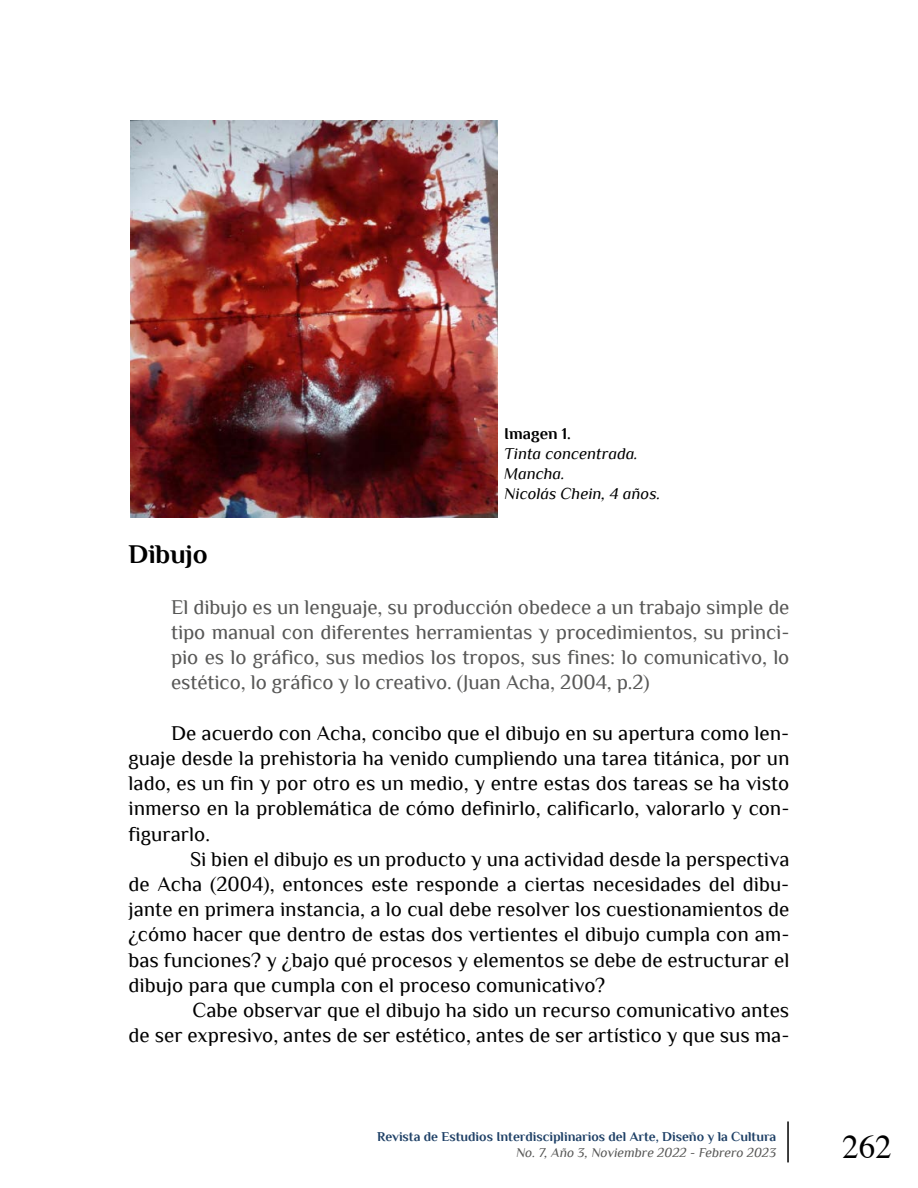
<style>
.page{position:relative;width:918px;height:1188px;background:#fff}
.page>*{position:absolute;margin:0;border:0;box-sizing:border-box;transform-origin:0 0}
.t1{font:33px "Times";color:#000}
.t2{font:700 27px "Philosopher";color:#000}
.t3{font:21px/25.2px "Philosopher";color:#000;text-align:justify}
.t4{font:21px/25.2px "Philosopher";letter-spacing:-.005em;color:#575756;text-align:justify}
.t5{font:italic 16.5px/19.8px "Philosopher";color:#000}
.t6{font:700 16.5px "Philosopher";color:#000}
.t7{font:700 13.5px "Philosopher";color:#1e4066}
.t8{font:italic 13.5px "Philosopher";color:#575756}
</style>
<div class="page">
<hr style="left:787px;top:1121px;width:2px;height:41px;background:#000">
<img style="left:130px;top:121px;width:367px;height:396px">
<p class="t6" style="left:504px;top:425px;width:68px">Imagen 1.</p>
<p class="t5" style="left:504px;top:444px;width:158px">Tinta concentrada.<br>Mancha.<br>Nicolás Chein, 4 años.</p>
<p class="t2" style="left:129px;top:540px;width:81px">Dibujo</p>
<p class="t4" style="left:171px;top:594px;width:620px">El dibujo es un lenguaje, su producción obedece a un trabajo simple de tipo manual con diferentes herramientas y procedimientos, su princi&shy;pio es lo gráfico, sus medios los tropos, sus fines: lo comunicativo, lo estético, lo gráfico y lo creativo. (Juan Acha, 2004, p.2)</p>
<p class="t3" style="left:129px;top:720px;width:662px;text-indent:43px">De acuerdo con Acha, concibo que el dibujo en su apertura como len&shy;guaje desde la prehistoria ha venido cumpliendo una tarea titánica, por un lado, es un fin y por otro es un medio, y entre estas dos tareas se ha visto inmerso en la problemática de cómo definirlo, calificarlo, valorarlo y con&shy;figurarlo.</p>
<p class="t3" style="left:129px;top:846px;width:663px;text-indent:62px">Si bien el dibujo es un producto y una actividad desde la perspectiva de Acha (2004), entonces este responde a ciertas necesidades del dibu&shy;jante en primera instancia, a lo cual debe resolver los cuestionamientos de ¿cómo hacer que dentro de estas dos vertientes el dibujo cumpla con am&shy;bas funciones? y ¿bajo qué procesos y elementos se debe de estructurar el dibujo para que cumpla con el proceso comunicativo?</p>
<p class="t3" style="left:129px;top:998px;width:662px;text-align:right">Cabe observar que el dibujo ha sido un recurso comunicativo antes<br>de ser expresivo, antes de ser estético, antes de ser artístico y que sus ma-</p>
<p class="t7" style="left:377px;top:1129px;width:401px">Revista de Estudios Interdisciplinarios del Arte, Diseño y la Cultura</p>
<p class="t8" style="left:516px;top:1145px;width:262px">No. 7, Año 3, Noviembre 2022 - Febrero 2023</p>
<h1 class="t1" style="left:842px;top:1116px;width:51px">262</h1>
</div>
